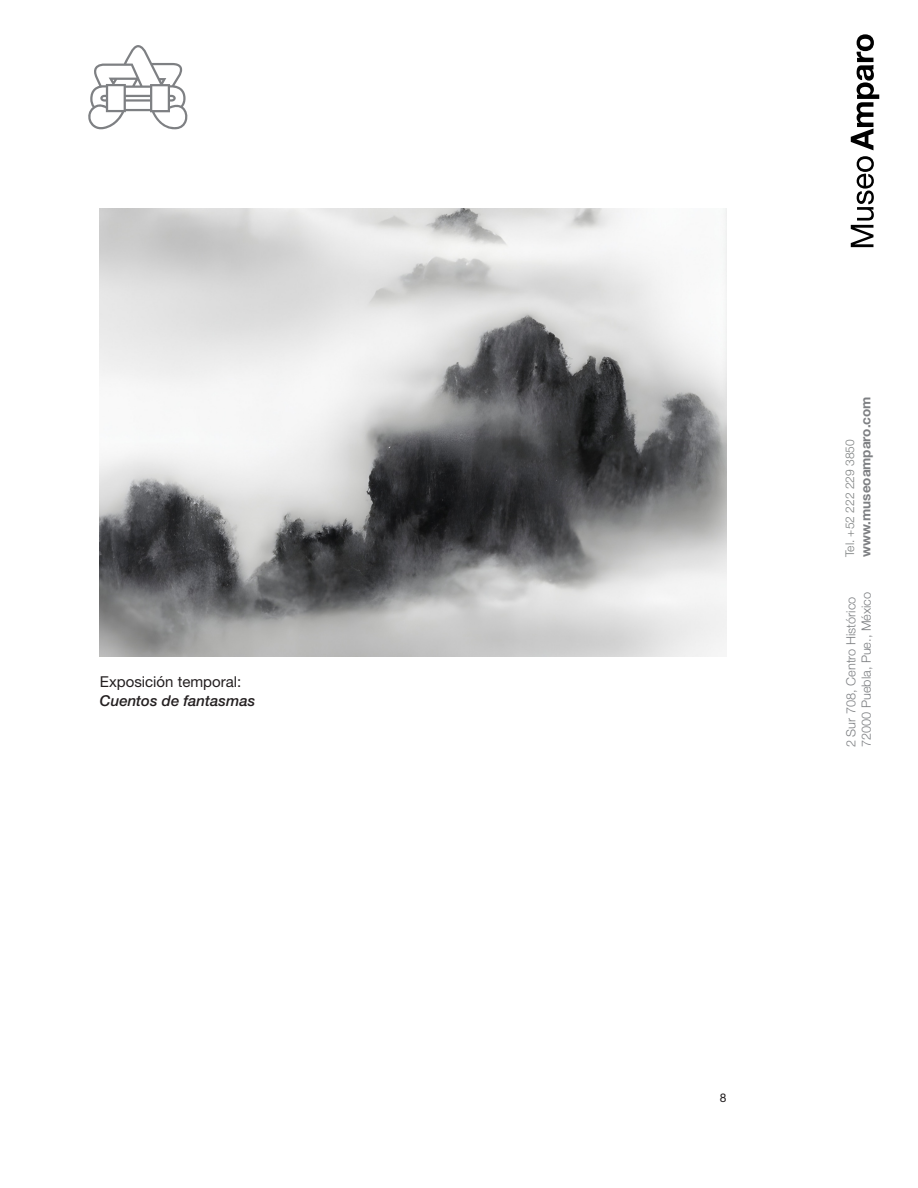
<style>
.page{position:relative;width:918px;height:1188px;background:#fff}
.page>*{position:absolute;margin:0;border:0;box-sizing:border-box;transform-origin:0 0}
.Texto_hoja_carta_Museo_Amparo_sin_indent{font:15px "Helvetica Neue LT Std";color:#231f20}
.Texto_hoja_carta_Museo_Amparo_sin_indent-2{font:italic 500 15px "Helvetica Neue LT Std";color:#231f20}
.t1{font:700 13.5px "Helvetica Neue LT Std";color:#7e8083}
.t2{font:300 12.75px/15.3px "Helvetica Neue LT Std";color:#7e8083}
.t3{font:300 12px "Helvetica Neue LT Std";color:#7c7f7f}
.t4{font:12px "Helvetica Neue LT Std";color:#231f20}
</style>
<div class="page">
<svg style="left:88px;top:45px;width:100px;height:85px"></svg>
<svg style="left:851px;top:156px;width:23px;height:91px"></svg>
<svg style="left:851px;top:34px;width:28px;height:116px"></svg>
<img style="left:100px;top:208px;width:627px;height:449px">
<p class="Texto_hoja_carta_Museo_Amparo_sin_indent" style="left:100px;top:673px;width:143px">Exposición temporal:</p>
<p class="Texto_hoja_carta_Museo_Amparo_sin_indent-2" style="left:100px;top:692px;width:157px">Cuentos de fantasmas</p>
<p class="t1" style="left:857px;top:557px;width:162px;rotate:-90deg">www.museoamparo.com</p>
<p class="t3" style="left:842px;top:557px;width:119px;rotate:-90deg">Tel. +52 222 229 3850</p>
<p class="t2" style="left:842px;top:557px;width:116px;rotate:-90deg">Tel. +(222) 229 3850</p>
<p class="t2" style="left:843px;top:747px;width:157px;rotate:-90deg">2 Sur 708, Centro Histórico<br>72000 Puebla, Pue., México</p>
<p class="t4" style="left:720px;top:1090px;width:8px">8</p>
</div>
